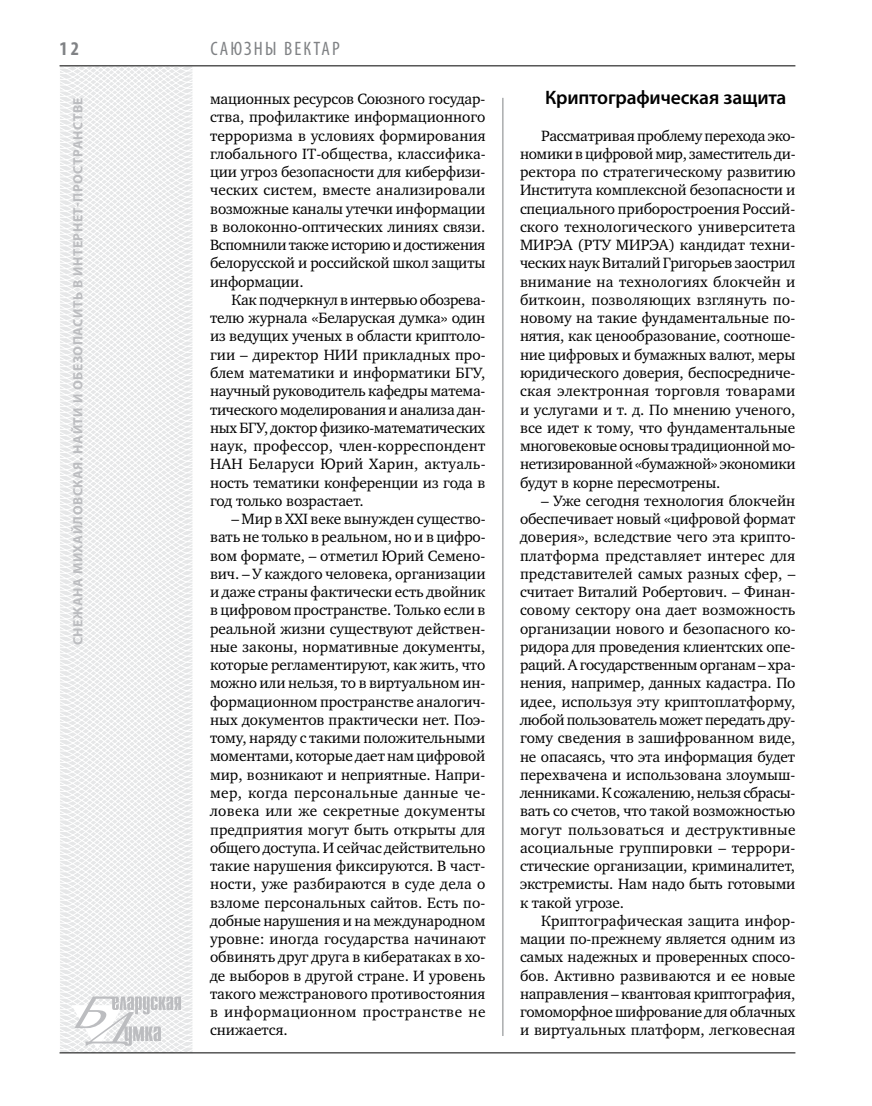
<style>
.page{position:relative;width:872px;height:1106px;background:#fff}
.page>*{position:absolute;margin:0;border:0;box-sizing:border-box;transform-origin:0 0}
.t1{font:600 19.5px "Myriad Pro";letter-spacing:-.01em;color:#000}
.t2{font:condensed 19.5px "Myriad Pro";letter-spacing:.11em;color:#808285}
.t3{font:700 condensed 19.5px "Myriad Pro";color:#808285}
.t4{font:15.3px/18.3px "Charter C";letter-spacing:-.01em;color:#000;text-align:justify}
.t5{font:700 13.5px "Myriad Pro";letter-spacing:.04em;color:#bcbdc0}
</style>
<div class="page">
<svg style="left:59px;top:65px;width:192px;height:989px"></svg>
<hr style="left:502px;top:98px;width:1px;height:938px;background:#808285">
<hr style="left:60px;top:1052px;width:735px;height:1px;background:#000">
<svg style="left:71px;top:996px;width:110px;height:53px"></svg>
<hr style="left:60px;top:65px;width:735px;height:1px;background:#000">
<p class="t3" style="left:60px;top:37px;width:21px">12</p>
<p class="t5" style="left:69px;top:645px;width:549px;rotate:-90deg">Снежана МИХАЙЛОВСКАЯ. Найти и обезопасить в интернет-пространстве</p>
<p class="t2" style="left:210px;top:37px;width:131px">Саюзны вектар</p>
<p class="t4" style="left:210px;top:90px;width:277px">мационных ресурсов Союзного государ&shy;ства, профилактике информационного терроризма в условиях формирования глобального IT-общества, классифика&shy;ции угроз безопасности для киберфизи&shy;ческих систем, вместе анализировали возможные каналы утечки информации в волоконно-оптических линиях связи.<br>Вспомнили также историю и достижения белорусской и российской школ защиты информации.</p>
<p class="t4" style="left:210px;top:291px;width:277px;text-indent:21px">Как подчеркнул в интервью обозрева&shy;телю журнала «Беларуская думка» один из ведущих ученых в области криптоло&shy;гии – директор НИИ прикладных про&shy;блем математики и информатики БГУ, научный руководитель кафедры матема&shy;тического моделирования и анализа дан&shy;ных БГУ, доктор физико-математических наук, профессор, член-корреспондент НАН Беларуси Юрий Харин, актуаль&shy;ность тематики конференции из года в год только возрастает.</p>
<p class="t4" style="left:210px;top:510px;width:277px;text-indent:21px">– Мир в XXI веке вынужден существо&shy;вать не только в реальном, но и в цифро&shy;вом формате, – отметил Юрий Семено&shy;вич. – У каждого человека, организации и даже страны фактически есть двойник в цифровом пространстве. Только если в реальной жизни существуют действен&shy;ные законы, нормативные документы, которые регламентируют, как жить, что можно или нельзя, то в виртуальном ин&shy;формационном пространстве аналогич&shy;ных документов практически нет. Поэ&shy;тому, наряду с такими положительными моментами, которые дает нам цифровой мир, возникают и неприятные. Напри&shy;мер, когда персональные данные че&shy;ловека или же секретные документы предприятия могут быть открыты для общего доступа. И сейчас действительно такие нарушения фиксируются. В част&shy;ности, уже разбираются в суде дела о взломе персональных сайтов. Есть по&shy;добные нарушения и на международном уровне: иногда государства начинают обвинять друг друга в кибератаках в хо&shy;де выборов в другой стране. И уровень такого межстранового противостояния в информационном пространстве не снижается.</p>
<p class="t1" style="left:545px;top:85px;width:243px">Криптографическая защита</p>
<p class="t4" style="left:520px;top:126px;width:277px;text-indent:21px">Рассматривая проблему перехода эко&shy;номики в цифровой мир, заместитель ди&shy;ректора по стратегическому развитию Института комплексной безопасности и специального приборостроения Россий&shy;ского технологического университета МИРЭА (РТУ МИРЭА) кандидат техни&shy;ческих наук Виталий Григорьев заострил внимание на технологиях блокчейн и биткоин, позволяющих взглянуть по&shy;новому на такие фундаментальные по&shy;нятия, как ценообразование, соотноше&shy;ние цифровых и бумажных валют, меры юридического доверия, беспосредниче&shy;ская электронная торговля товарами и услугами и т. д. По мнению ученого, все идет к тому, что фундаментальные многовековые основы традиционной мо&shy;нетизированной «бумажной» экономики будут в корне пересмотрены.</p>
<p class="t4" style="left:520px;top:491px;width:277px;text-indent:21px">– Уже сегодня технология блокчейн обеспечивает новый «цифровой формат доверия», вследствие чего эта крипто&shy;платформа представляет интерес для представителей самых разных сфер, – считает Виталий Робертович. – Финан&shy;совому сектору она дает возможность организации нового и безопасного ко&shy;ридора для проведения клиентских опе&shy;раций. А государственным органам – хра&shy;нения, например, данных кадастра. По идее, используя эту криптоплатформу, любой пользователь может передать дру&shy;гому сведения в зашифрованном виде, не опасаясь, что эта информация будет перехвачена и использована злоумыш&shy;ленниками. К сожалению, нельзя сбрасы&shy;вать со счетов, что такой возможностью могут пользоваться и деструктивные асоциальные группировки – террори&shy;стические организации, криминалитет, экстремисты. Нам надо быть готовыми к такой угрозе.</p>
<p class="t4" style="left:520px;top:911px;width:277px;text-indent:21px">Криптографическая защита инфор&shy;мации по-прежнему является одним из самых надежных и проверенных спосо&shy;бов. Активно развиваются и ее новые направления – квантовая криптография, гомоморфное шифрование для облачных и виртуальных платформ, легковесная</p>
</div>
